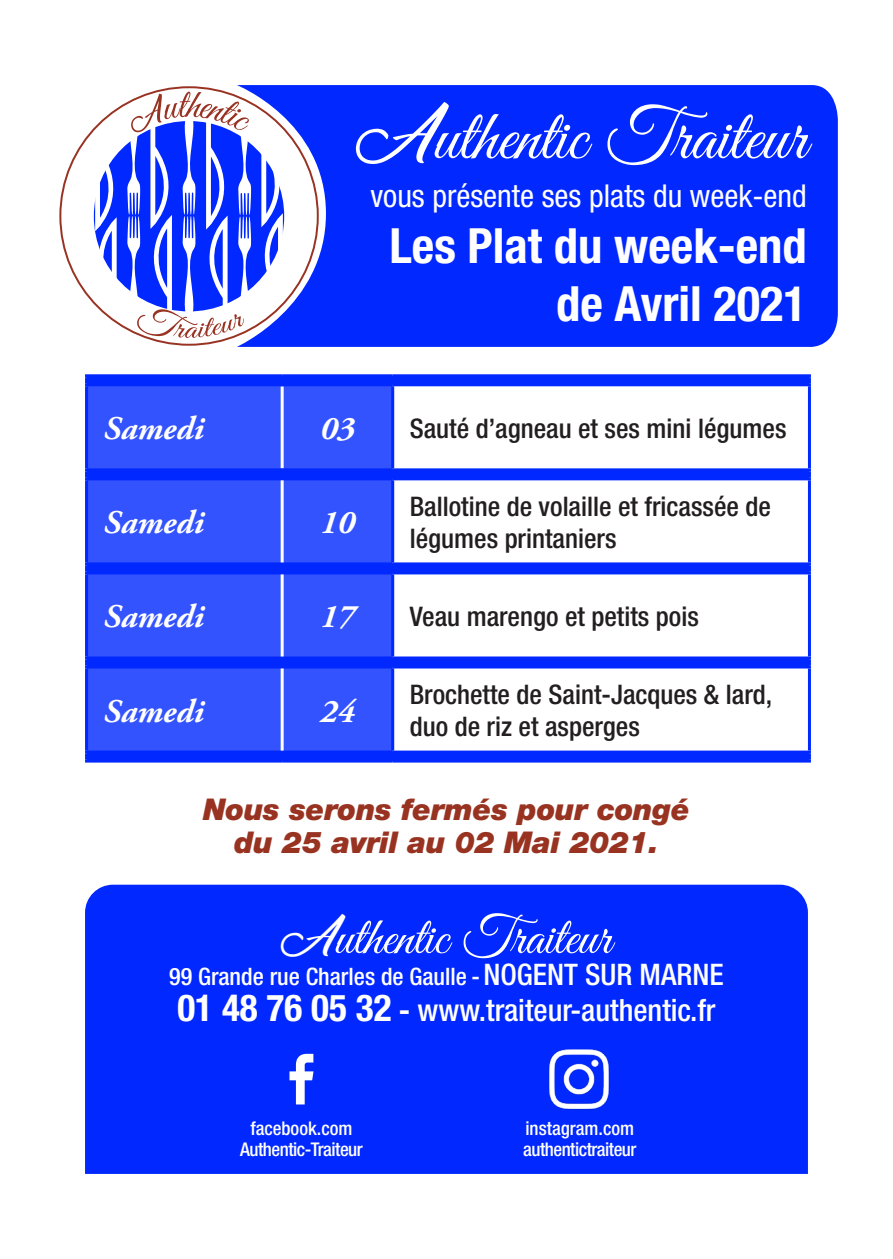
<style>
.page{position:relative;width:893px;height:1259px;background:#fff}
.page>*{position:absolute;margin:0;border:0;box-sizing:border-box;transform-origin:0 0}
.t1{font:72.9px "Great Vibes";color:#fff}
.t2{font:54px "Great Vibes";color:#fff}
.t3{font:700 condensed 48.6px "Helvetica Neue";color:#fff}
.t4{font:italic 700 33px "Adobe Garamond Pro";color:#fff}
.t5{font:condensed 31.5px "Helvetica Neue";color:#fff}
.t6{font:500 condensed 30.6px "Helvetica Neue";color:#fff}
.t7{font:italic 900 30px "Helvetica Neue";letter-spacing:-.01em;color:#993321}
.t8{font:500 condensed 27px/32.4px "Helvetica Neue";color:#231f20}
.t9{font:500 condensed 24px "Helvetica Neue";color:#fff}
.t10{font:500 condensed 18.9px "Helvetica Neue";letter-spacing:-.025em;color:#fff}
.t11{font:500 condensed 18.9px "Helvetica Neue";color:#fff}
.s1{font-family:"Ananda";font-weight:900;font-size:58.2px}
.s2{font-family:"Ananda";font-weight:900;font-size:40.5px}
.s3{font-size:29.7px}
.s4{font-weight:700;font-size:37.2px}
.s5{font-weight:700}
</style>
<div class="page">
<svg style="left:88px;top:377px;width:720px;height:382px"></svg>
<div style="left:88px;top:386px;width:303px;height:364px;background:#3353ff"></div>
<div style="left:393px;top:385px;width:416px;height:85px;background:#fff"></div>
<svg style="left:85px;top:377px;width:3px;height:6px"></svg>
<svg style="left:281px;top:377px;width:3px;height:6px"></svg>
<hr style="left:393px;top:374px;width:418px;height:3px;background:#0028ff">
<svg style="left:391px;top:377px;width:3px;height:6px"></svg>
<hr style="left:393px;top:383px;width:418px;height:3px;background:#0028ff">
<svg style="left:85px;top:471px;width:3px;height:6px"></svg>
<svg style="left:281px;top:471px;width:3px;height:6px"></svg>
<hr style="left:393px;top:468px;width:418px;height:3px;background:#0028ff">
<svg style="left:391px;top:471px;width:3px;height:6px"></svg>
<hr style="left:393px;top:477px;width:418px;height:3px;background:#0028ff">
<svg style="left:85px;top:565px;width:3px;height:6px"></svg>
<svg style="left:281px;top:565px;width:3px;height:6px"></svg>
<hr style="left:393px;top:562px;width:418px;height:3px;background:#0028ff">
<svg style="left:391px;top:565px;width:3px;height:6px"></svg>
<hr style="left:393px;top:571px;width:418px;height:3px;background:#0028ff">
<svg style="left:85px;top:659px;width:3px;height:6px"></svg>
<svg style="left:281px;top:659px;width:3px;height:6px"></svg>
<hr style="left:393px;top:656px;width:418px;height:3px;background:#0028ff">
<svg style="left:391px;top:659px;width:3px;height:6px"></svg>
<hr style="left:393px;top:665px;width:418px;height:3px;background:#0028ff">
<svg style="left:85px;top:753px;width:3px;height:6px"></svg>
<svg style="left:281px;top:753px;width:3px;height:6px"></svg>
<hr style="left:393px;top:750px;width:418px;height:3px;background:#0028ff">
<svg style="left:391px;top:753px;width:3px;height:6px"></svg>
<hr style="left:393px;top:759px;width:418px;height:3px;background:#0028ff">
<hr style="left:281px;top:386px;width:3px;height:82px;background:#fff">
<hr style="left:85px;top:374px;width:197px;height:3px;background:#0028ff">
<hr style="left:282px;top:374px;width:111px;height:3px;background:#0028ff">
<hr style="left:85px;top:386px;width:3px;height:82px;background:#0028ff">
<hr style="left:85px;top:468px;width:197px;height:3px;background:#0028ff">
<hr style="left:282px;top:468px;width:111px;height:3px;background:#0028ff">
<hr style="left:85px;top:562px;width:197px;height:3px;background:#0028ff">
<hr style="left:282px;top:562px;width:111px;height:3px;background:#0028ff">
<hr style="left:85px;top:656px;width:197px;height:3px;background:#0028ff">
<hr style="left:282px;top:656px;width:111px;height:3px;background:#0028ff">
<hr style="left:85px;top:750px;width:197px;height:3px;background:#0028ff">
<hr style="left:282px;top:750px;width:111px;height:3px;background:#0028ff">
<hr style="left:85px;top:759px;width:197px;height:3px;background:#0028ff">
<hr style="left:282px;top:759px;width:111px;height:3px;background:#0028ff">
<hr style="left:85px;top:383px;width:197px;height:3px;background:#0028ff">
<hr style="left:282px;top:383px;width:111px;height:3px;background:#0028ff">
<hr style="left:85px;top:477px;width:197px;height:3px;background:#0028ff">
<hr style="left:85px;top:480px;width:3px;height:82px;background:#0028ff">
<hr style="left:282px;top:477px;width:111px;height:3px;background:#0028ff">
<hr style="left:85px;top:571px;width:197px;height:3px;background:#0028ff">
<hr style="left:282px;top:571px;width:111px;height:3px;background:#0028ff">
<hr style="left:85px;top:665px;width:197px;height:3px;background:#0028ff">
<hr style="left:282px;top:665px;width:111px;height:3px;background:#0028ff">
<hr style="left:391px;top:386px;width:3px;height:82px;background:#0028ff">
<hr style="left:391px;top:480px;width:3px;height:82px;background:#0028ff">
<hr style="left:85px;top:574px;width:3px;height:82px;background:#0028ff">
<hr style="left:391px;top:574px;width:3px;height:82px;background:#0028ff">
<hr style="left:85px;top:668px;width:3px;height:82px;background:#0028ff">
<hr style="left:391px;top:668px;width:3px;height:82px;background:#0028ff">
<hr style="left:281px;top:480px;width:3px;height:82px;background:#fff">
<hr style="left:281px;top:574px;width:3px;height:82px;background:#fff">
<hr style="left:281px;top:668px;width:3px;height:82px;background:#fff">
<svg style="left:808px;top:377px;width:3px;height:6px"></svg>
<hr style="left:808px;top:386px;width:3px;height:82px;background:#0028ff">
<svg style="left:808px;top:471px;width:3px;height:6px"></svg>
<hr style="left:808px;top:480px;width:3px;height:82px;background:#0028ff">
<svg style="left:808px;top:565px;width:3px;height:6px"></svg>
<hr style="left:808px;top:574px;width:3px;height:82px;background:#0028ff">
<svg style="left:808px;top:659px;width:3px;height:6px"></svg>
<hr style="left:808px;top:668px;width:3px;height:82px;background:#0028ff">
<svg style="left:808px;top:753px;width:3px;height:6px"></svg>
<div style="left:85px;top:884px;width:723px;height:290px;background:#0028ff"></div>
<svg style="left:289px;top:1053px;width:24px;height:51px"></svg>
<img style="left:538px;top:1038px;width:81px;height:81px">
<div style="left:237px;top:85px;width:601px;height:262px;background:#0028ff"></div>
<div style="left:60px;top:87px;width:258px;height:258px;background:#fff;border-radius:50%"></div>
<svg style="left:82px;top:92px;width:214px;height:246px"></svg>
<p class="t1" style="left:357px;top:96px;width:451px"><span class="s1">A</span>uthentic Traiteur</p>
<p class="t5" style="left:370px;top:177px;width:438px">vous présente ses plats du week-end</p>
<p class="t3" style="left:389px;top:216px;width:419px">Les Plat du week-end</p>
<p class="t3" style="left:556px;top:274px;width:252px">de Avril 2021</p>
<p class="t4" style="left:104px;top:410px;width:102px">Samedi</p>
<p class="t4" style="left:320px;top:410px;width:36px">03</p>
<p class="t8" style="left:410px;top:412px;width:378px">Sauté d’agneau et ses mini légumes</p>
<p class="t4" style="left:104px;top:504px;width:102px">Samedi</p>
<p class="t4" style="left:320px;top:504px;width:36px">10</p>
<p class="t8" style="left:410px;top:489px;width:363px">Ballotine de volaille et fricassée de légumes printaniers</p>
<p class="t4" style="left:104px;top:598px;width:102px">Samedi</p>
<p class="t4" style="left:320px;top:598px;width:36px">17</p>
<p class="t8" style="left:410px;top:600px;width:291px">Veau marengo et petits pois</p>
<p class="t4" style="left:104px;top:692px;width:102px">Samedi</p>
<p class="t4" style="left:320px;top:692px;width:36px">24</p>
<p class="t8" style="left:410px;top:678px;width:364px">Brochette de Saint-Jacques &amp; lard, duo de riz et asperges</p>
<p class="t7" style="left:203px;top:791px;width:488px">Nous serons fermés pour congé</p>
<p class="t7" style="left:234px;top:824px;width:426px">du 25 avril au 02 Mai 2021.</p>
<p class="t2" style="left:282px;top:907px;width:331px"><span class="s2">A</span>uthentic Traiteur</p>
<p class="t9" style="left:169px;top:962px;width:556px">99 Grande rue Charles de Gaulle - <span class="s3">NOGENT SUR MARNE</span></p>
<p class="t6" style="left:177px;top:991px;width:540px"><span class="s4">01 48 76 05 32</span> <span class="s5">-</span> www.traiteur-authentic.fr</p>
<p class="t11" style="left:250px;top:1116px;width:104px">facebook.com</p>
<p class="t10" style="left:240px;top:1138px;width:124px">Authentic-Traiteur</p>
<p class="t11" style="left:525px;top:1116px;width:110px">instagram.com</p>
<p class="t10" style="left:523px;top:1138px;width:115px">authentictraiteur</p>
</div>
